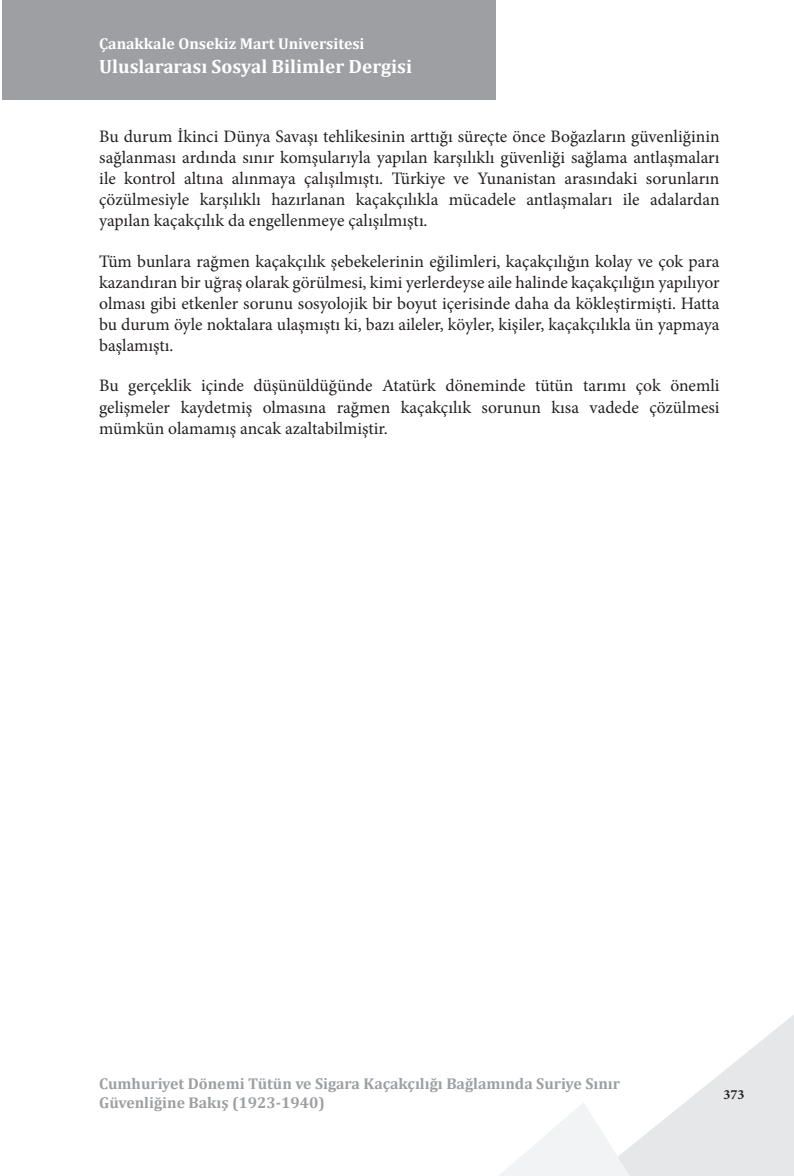
<style>
.page{position:relative;width:794px;height:1176px;background:#fff}
.page>*{position:absolute;margin:0;border:0;box-sizing:border-box;transform-origin:0 0}
.t1{font:700 19.25px "Cambria";color:#fff}
.t2{font:17.5px/21px "Minion Pro";color:#231f20;text-align:justify}
.t3{font:700 15.75px/18.9px "Cambria";color:#9d9fa2}
.t4{font:700 15.75px "Cambria";color:#fff}
.t5{font:700 14px "Minion Pro";color:#231f20}
</style>
<div class="page">
<svg style="left:639px;top:1015px;width:155px;height:161px;fill:#e6e7e9"></svg>
<svg style="left:499px;top:1103px;width:140px;height:73px"></svg>
<div style="left:2px;top:0;width:494px;height:99px;background:#9d9fa2"></div>
<p class="t4" style="left:99px;top:33px;width:267px">Çanakkale Onsekiz Mart Universitesi</p>
<p class="t1" style="left:99px;top:52px;width:314px">Uluslararası Sosyal Bilimler Dergisi</p>
<p class="t2" style="left:99px;top:126px;width:622px">Bu durum İkinci Dünya Savaşı tehlikesinin arttığı süreçte önce Boğazların güvenliğinin sağlanması ardında sınır komşularıyla yapılan karşılıklı güvenliği sağlama antlaşmaları ile kontrol altına alınmaya çalışılmıştı. Türkiye ve Yunanistan arasındaki sorunların çözülmesiyle karşılıklı hazırlanan kaçakçılıkla mücadele antlaşmaları ile adalardan yapılan kaçakçılık da engellenmeye çalışılmıştı.</p>
<p class="t2" style="left:99px;top:251px;width:622px">Tüm bunlara rağmen kaçakçılık şebekelerinin eğilimleri, kaçakçılığın kolay ve çok para kazandıran bir uğraş olarak görülmesi, kimi yerlerdeyse aile halinde kaçakçılığın yapılıyor olması gibi etkenler sorunu sosyolojik bir boyut içerisinde daha da kökleştirmişti. Hatta bu durum öyle noktalara ulaşmıştı ki, bazı aileler, köyler, kişiler, kaçakçılıkla ün yapmaya başlamıştı.</p>
<p class="t2" style="left:99px;top:375px;width:622px">Bu gerçeklik içinde düşünüldüğünde Atatürk döneminde tütün tarımı çok önemli gelişmeler kaydetmiş olmasına rağmen kaçakçılık sorunun kısa vadede çözülmesi mümkün olamamış ancak azaltabilmiştir.</p>
<p class="t3" style="left:99px;top:1073px;width:522px">Cumhuriyet Dönemi Tütün ve Sigara Kaçakçılığı Bağlamında Suriye Sınır<br>Güvenliğine Bakış (1923-1940)</p>
<p class="t5" style="left:723px;top:1085px;width:22px">373</p>
</div>
